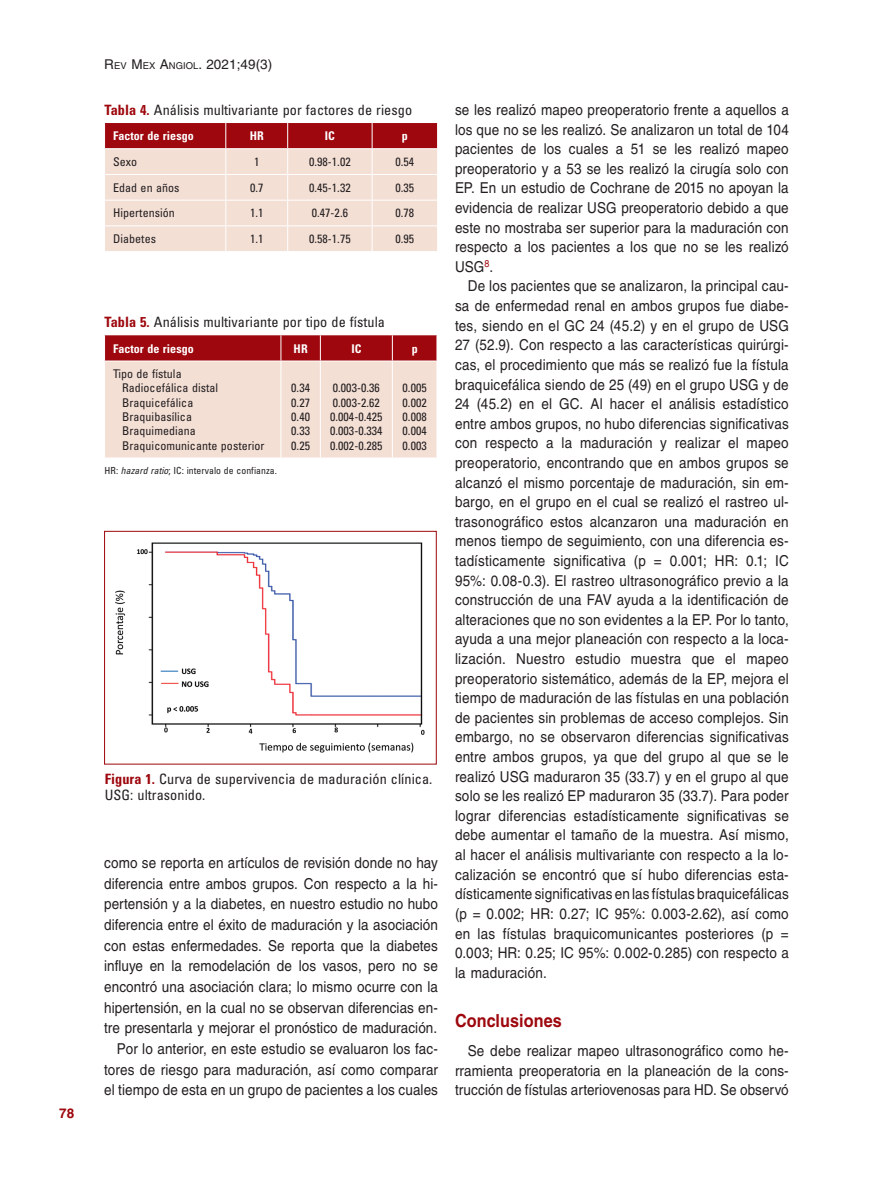
<style>
.page{position:relative;width:893px;height:1191px;background:#fff}
.page>*{position:absolute;margin:0;border:0;box-sizing:border-box;transform-origin:0 0}
.t1{font:700 18px "Helvetica LT Std";letter-spacing:.005em;color:#9d070d;scale:.9 1}
.TX{font:15px/19.6px "Helvetica LT Std";letter-spacing:.01em;color:#231f20;text-align:justify;scale:.9 1}
.TT{font:condensed 14.25px "Univers LT Std";letter-spacing:.005em;color:#231f20}
.FGC{font:condensed 14.25px/16.5px "Univers LT Std";letter-spacing:.005em;color:#231f20}
.t2{font:13.5px "Helvetica LT Std";letter-spacing:.005em;color:#231f20}
.t3{font:700 13.5px "Helvetica LT Std";color:#9d070d}
.TB{font:condensed 12px "Univers LT Std";letter-spacing:.005em;color:#231f20}
.TCH{font:700 condensed 12px "Univers LT Std";letter-spacing:.005em;color:#fff}
.TFN{font:condensed 9.75px "Univers LT Std";letter-spacing:.005em;color:#231f20}
.s1{font-size:9.45px}
.s2{font-weight:700;color:#9d070d}
.s3{font-style:italic}
</style>
<div class="page">
<svg style="left:105px;top:123px;width:333px;height:128px;background:#e3b6af"></svg>
<hr style="left:104px;top:148px;width:122px;height:1px;background:#fff">
<hr style="left:226px;top:148px;width:62px;height:1px;background:#fff">
<hr style="left:288px;top:148px;width:84px;height:1px;background:#fff">
<hr style="left:372px;top:148px;width:66px;height:1px;background:#fff">
<svg style="left:104px;top:335px;width:333px;height:123px;background:#e2b3ad"></svg>
<hr style="left:104px;top:361px;width:177px;height:1px;background:#fff">
<hr style="left:281px;top:361px;width:39px;height:1px;background:#fff">
<hr style="left:320px;top:361px;width:72px;height:1px;background:#fff">
<hr style="left:392px;top:361px;width:45px;height:1px;background:#fff">
<img style="left:115px;top:542px;width:310px;height:211px">
<div style="left:104px;top:531px;width:333px;height:233px;border:1px solid #9d070d"></div>
<p class="t3" style="left:59px;top:1104px;width:17px">78</p>
<p class="t2" style="left:104px;top:57px;width:170px">R<span class="s1">EV</span> M<span class="s1">EX</span> A<span class="s1">NGIOL</span>. 2021;49(3)</p>
<p class="TT" style="left:105px;top:100px;width:309px"><span class="s2">Tabla 4.</span> Análisis multivariante por factores de riesgo</p>
<p class="TCH" style="left:113px;top:129px;width:82px">Factor de riesgo</p>
<p class="TCH" style="left:250px;top:129px;width:16px">HR</p>
<p class="TCH" style="left:325px;top:129px;width:12px">IC</p>
<p class="TCH" style="left:402px;top:129px;width:7px">p</p>
<p class="TB" style="left:113px;top:154px;width:26px">Sexo</p>
<p class="TB" style="left:254px;top:154px;width:7px">1</p>
<p class="TB" style="left:309px;top:154px;width:43px">0.98-1.02</p>
<p class="TB" style="left:395px;top:154px;width:20px">0.54</p>
<p class="TB" style="left:113px;top:180px;width:68px">Edad en años</p>
<p class="TB" style="left:250px;top:180px;width:15px">0.7</p>
<p class="TB" style="left:309px;top:180px;width:43px">0.45-1.32</p>
<p class="TB" style="left:395px;top:180px;width:20px">0.35</p>
<p class="TB" style="left:113px;top:205px;width:63px">Hipertensión</p>
<p class="TB" style="left:250px;top:205px;width:15px">1.1</p>
<p class="TB" style="left:312px;top:205px;width:38px">0.47-2.6</p>
<p class="TB" style="left:395px;top:205px;width:20px">0.78</p>
<p class="TB" style="left:113px;top:231px;width:44px">Diabetes</p>
<p class="TB" style="left:250px;top:231px;width:15px">1.1</p>
<p class="TB" style="left:309px;top:231px;width:43px">0.58-1.75</p>
<p class="TB" style="left:395px;top:231px;width:20px">0.95</p>
<p class="TT" style="left:105px;top:313px;width:282px"><span class="s2">Tabla 5.</span> Análisis multivariante por tipo de fístula</p>
<p class="TCH" style="left:113px;top:341px;width:82px">Factor de riesgo</p>
<p class="TCH" style="left:294px;top:341px;width:16px">HR</p>
<p class="TCH" style="left:351px;top:341px;width:12px">IC</p>
<p class="TCH" style="left:412px;top:341px;width:7px">p</p>
<p class="TB" style="left:113px;top:366px;width:70px">Tipo de fístula</p>
<p class="TB" style="left:122px;top:380px;width:98px">Radiocefálica distal</p>
<p class="TB" style="left:122px;top:395px;width:73px">Braquicefálica</p>
<p class="TB" style="left:122px;top:409px;width:71px">Braquibasílica</p>
<p class="TB" style="left:122px;top:423px;width:75px">Braquimediana</p>
<p class="TB" style="left:122px;top:437px;width:144px">Braquicomunicante posterior</p>
<p class="TB" style="left:291px;top:380px;width:20px">0.34</p>
<p class="TB" style="left:291px;top:395px;width:20px">0.27</p>
<p class="TB" style="left:291px;top:409px;width:20px">0.40</p>
<p class="TB" style="left:291px;top:423px;width:20px">0.33</p>
<p class="TB" style="left:291px;top:437px;width:20px">0.25</p>
<p class="TB" style="left:333px;top:380px;width:49px">0.003-0.36</p>
<p class="TB" style="left:333px;top:395px;width:49px">0.003-2.62</p>
<p class="TB" style="left:330px;top:409px;width:54px">0.004-0.425</p>
<p class="TB" style="left:330px;top:423px;width:54px">0.003-0.334</p>
<p class="TB" style="left:330px;top:437px;width:54px">0.002-0.285</p>
<p class="TB" style="left:403px;top:380px;width:26px">0.005</p>
<p class="TB" style="left:403px;top:395px;width:26px">0.002</p>
<p class="TB" style="left:403px;top:409px;width:26px">0.008</p>
<p class="TB" style="left:403px;top:423px;width:26px">0.004</p>
<p class="TB" style="left:403px;top:437px;width:26px">0.003</p>
<p class="TFN" style="left:105px;top:464px;width:174px">HR: <span class="s3">hazard ratio</span>; IC: intervalo de confianza.</p>
<p class="FGC" style="left:105px;top:770px;width:329px"><span class="s2">Figura 1.</span> Curva de supervivencia de maduración clínica.<br>USG: ultrasonido.</p>
<p class="TX" style="left:104px;top:852px;width:372px;line-height:20.7px">como se reporta en artículos de revisión donde no hay diferencia entre ambos grupos. Con respecto a la hi&shy;pertensión y a la diabetes, en nuestro estudio no hubo diferencia entre el éxito de maduración y la asociación con estas enfermedades. Se reporta que la diabetes influye en la remodelación de los vasos, pero no se encontró una asociación clara; lo mismo ocurre con la hipertensión, en la cual no se observan diferencias en&shy;tre presentarla y mejorar el pronóstico de maduración.</p>
<p class="TX" style="left:104px;top:1038px;width:372px;line-height:20.7px;text-indent:13px">Por lo anterior, en este estudio se evaluaron los fac&shy;tores de riesgo para maduración, así como comparar el tiempo de esta en un grupo de pacientes a los cuales</p>
<p class="TX" style="left:455px;top:100px;width:372px">se les realizó mapeo preoperatorio frente a aquellos a los que no se les realizó. Se analizaron un total de 104 pacientes de los cuales a 51 se les realizó mapeo preoperatorio y a 53 se les realizó la cirugía solo con EP. En un estudio de Cochrane de 2015 no apoyan la evidencia de realizar USG preoperatorio debido a que este no mostraba ser superior para la maduración con respecto a los pacientes a los que no se les realizó USG<sup>8</sup>.</p>
<p class="TX" style="left:455px;top:276px;width:372px;text-indent:13px">De los pacientes que se analizaron, la principal cau&shy;sa de enfermedad renal en ambos grupos fue diabe&shy;tes, siendo en el GC 24 (45.2) y en el grupo de USG 27 (52.9). Con respecto a las características quirúrgi&shy;cas, el procedimiento que más se realizó fue la fístula braquicefálica siendo de 25 (49) en el grupo USG y de 24 (45.2) en el GC. Al hacer el análisis estadístico entre ambos grupos, no hubo diferencias significativas con respecto a la maduración y realizar el mapeo preoperatorio, encontrando que en ambos grupos se alcanzó el mismo porcentaje de maduración, sin em&shy;bargo, en el grupo en el cual se realizó el rastreo ul&shy;trasonográfico estos alcanzaron una maduración en menos tiempo de seguimiento, con una diferencia es&shy;tadísticamente significativa (p = 0.001; HR: 0.1; IC 95%: 0.08-0.3). El rastreo ultrasonográfico previo a la construcción de una FAV ayuda a la identificación de alteraciones que no son evidentes a la EP. Por lo tanto, ayuda a una mejor planeación con respecto a la loca&shy;lización. Nuestro estudio muestra que el mapeo preoperatorio sistemático, además de la EP, mejora el tiempo de maduración de las fístulas en una población de pacientes sin problemas de acceso complejos. Sin embargo, no se observaron diferencias significativas entre ambos grupos, ya que del grupo al que se le realizó USG maduraron 35 (33.7) y en el grupo al que solo se les realizó EP maduraron 35 (33.7). Para poder lograr diferencias estadísticamente significativas se debe aumentar el tamaño de la muestra. Así mismo, al hacer el análisis multivariante con respecto a la lo&shy;calización se encontró que sí hubo diferencias esta&shy;dísticamente significativas en las fístulas braquicefálicas (p = 0.002; HR: 0.27; IC 95%: 0.003-2.62), así como en las fístulas braquicomunicantes posteriores (p = 0.003; HR: 0.25; IC 95%: 0.002-0.285) con respecto a la maduración.</p>
<h1 class="t1" style="left:455px;top:1009px;width:120px">Conclusiones</h1>
<p class="TX" style="left:455px;top:1041px;width:372px;text-indent:13px">Se debe realizar mapeo ultrasonográfico como he&shy;rramienta preoperatoria en la planeación de la cons&shy;trucción de fístulas arteriovenosas para HD. Se observó</p>
</div>
